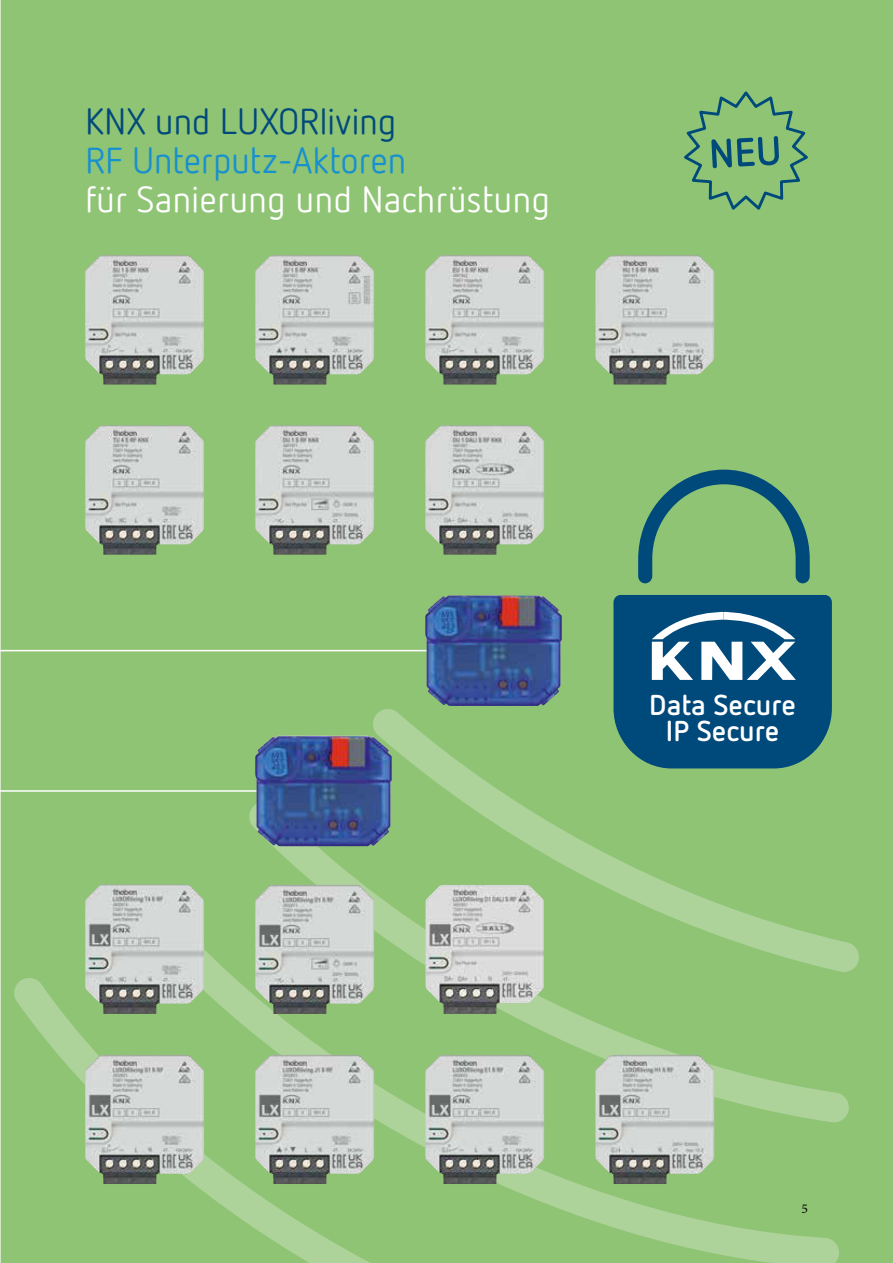
<style>
.page{position:relative;width:893px;height:1263px;background:#8fc475}
.page>*{position:absolute;margin:0;border:0;box-sizing:border-box;transform-origin:0 0}
.t1{font:36px "Netto Offc Pro";color:#fff}
.t2{font:36px "Netto Offc Pro";letter-spacing:-.005em;color:#1790d0}
.t3{font:36px "Netto Offc Pro";letter-spacing:-.01em;color:#00497b}
.t4{font:700 28.8px/26.1px "Netto Offc Pro";color:#fff;text-align:center}
.t5{font:13.5px "Minion Pro";color:#000}
</style>
<div class="page">
<svg style="left:12px;top:977px;width:115px;height:286px;fill:#8fc475"></svg>
<svg style="left:127px;top:891px;width:712px;height:372px;fill:#8fc475"></svg>
<svg style="left:248px;top:801px;width:602px;height:322px;fill:#8fc475"></svg>
<svg style="left:371px;top:708px;width:489px;height:265px;fill:#8fc475"></svg>
<hr style="left:0;top:650px;width:434px;height:1px;background:#fff">
<img style="left:85px;top:1054px;width:119px;height:130px">
<img style="left:255px;top:884px;width:119px;height:130px">
<img style="left:595px;top:1054px;width:119px;height:130px">
<img style="left:425px;top:595px;width:137px;height:111px">
<svg style="left:680px;top:89px;width:132px;height:124px"></svg>
<img style="left:255px;top:1054px;width:119px;height:130px">
<img style="left:85px;top:255px;width:119px;height:130px">
<img style="left:255px;top:255px;width:119px;height:130px">
<img style="left:595px;top:255px;width:119px;height:130px">
<img style="left:85px;top:425px;width:119px;height:130px">
<img style="left:425px;top:255px;width:119px;height:130px">
<img style="left:425px;top:425px;width:119px;height:130px">
<img style="left:255px;top:425px;width:119px;height:130px">
<hr style="left:0;top:790px;width:298px;height:2px;background:#fff">
<img style="left:255px;top:736px;width:137px;height:110px">
<img style="left:85px;top:884px;width:119px;height:130px">
<img style="left:425px;top:884px;width:119px;height:130px">
<img style="left:425px;top:1054px;width:119px;height:130px">
<svg style="left:638px;top:470px;width:172px;height:113px"></svg>
<svg style="left:613px;top:595px;width:219px;height:173px"></svg>
<img style="left:0;top:0;width:1px;height:490px">
<p class="t3" style="left:85px;top:103px;width:313px">KNX und LUXORliving</p>
<p class="t2" style="left:85px;top:142px;width:323px">RF Unterputz-Aktoren</p>
<p class="t1" style="left:85px;top:181px;width:467px">für Sanierung und Nachrüstung</p>
<p class="t4" style="left:649px;top:692px;width:148px">Data Secure<br>IP Secure</p>
<p class="t5" style="left:801px;top:1201px;width:8px">5</p>
</div>
